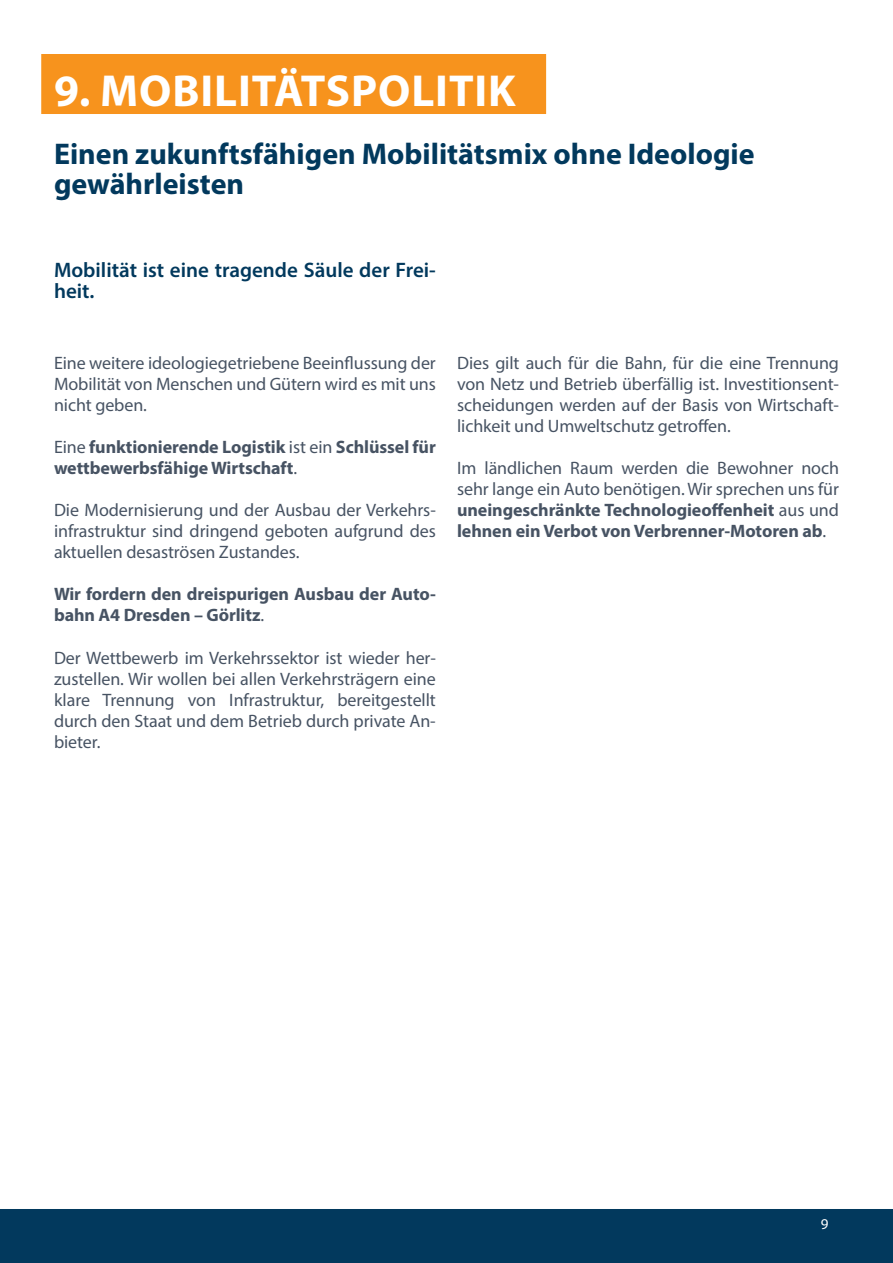
<style>
.page{position:relative;width:893px;height:1263px;background:#fff}
.page>*{position:absolute;margin:0;border:0;box-sizing:border-box;transform-origin:0 0}
.t1{font:700 45px "Myriad Pro";letter-spacing:.02em;color:#fff}
.t2{font:700 30px/30px "Myriad Pro";color:#02395d}
.t3{font:600 21px/21px "Myriad Pro";color:#02395d}
.t4{font:18px/21px "Myriad Pro";letter-spacing:-.005em;color:#475363;text-align:justify}
.t5{font:700 18px/21px "Myriad Pro";letter-spacing:-.005em;color:#475363}
.t6{font:15px "Myriad Pro";color:#fff}
.s1{font-weight:400}
.s2{font-weight:700}
</style>
<div class="page">
<div style="left:1px;top:1210px;width:891px;height:52px;background:#02395d"></div>
<div style="left:0;top:1209px;width:893px;height:54px;border:2px solid #02395d"></div>
<div style="left:41px;top:54px;width:505px;height:60px;background:#f7931d"></div>
<h1 class="t1" style="left:54px;top:61px;width:463px">9. MOBILITÄTSPOLITIK</h1>
<h2 class="t2" style="left:54px;top:138px;width:702px">Einen zukunftsfähigen Mobilitätsmix ohne Ideologie gewährleisten</h2>
<p class="t3" style="left:54px;top:259px;width:383px">Mobilität ist eine tragende Säule der Frei&shy;heit.</p>
<p class="t4" style="left:54px;top:352px;width:383px">Eine weitere ideologiegetriebene Beeinflussung der Mobilität von Menschen und Gütern wird es mit uns nicht geben.</p>
<p class="t5" style="left:54px;top:436px;width:383px"><span class="s1">Eine</span> funktionierende Logistik <span class="s1">ist ein</span> Schlüssel für wettbewerbsfähige Wirtschaft<span class="s1">.</span></p>
<p class="t4" style="left:54px;top:499px;width:383px">Die Modernisierung und der Ausbau der Verkehrs&shy;infrastruktur sind dringend geboten aufgrund des aktuellen desaströsen Zustandes.</p>
<p class="t5" style="left:54px;top:583px;width:383px">Wir fordern den dreispurigen Ausbau der Auto&shy;bahn A4 Dresden – Görlitz<span class="s1">.</span></p>
<p class="t4" style="left:54px;top:647px;width:383px">Der Wettbewerb im Verkehrssektor ist wieder her&shy;zustellen. Wir wollen bei allen Verkehrsträgern eine klare Trennung von Infrastruktur, bereitgestellt durch den Staat und dem Betrieb durch private An&shy;bieter.</p>
<p class="t4" style="left:457px;top:352px;width:383px">Dies gilt auch für die Bahn, für die eine Trennung von Netz und Betrieb überfällig ist. Investitionsent&shy;scheidungen werden auf der Basis von Wirtschaft&shy;lichkeit und Umweltschutz getroffen.</p>
<p class="t4" style="left:457px;top:457px;width:383px">Im ländlichen Raum werden die Bewohner noch sehr lange ein Auto benötigen. Wir sprechen uns für <span class="s2">uneingeschränkte Technologieoffenheit</span> aus und <span class="s2">lehnen ein Verbot von Verbrenner-Motoren ab</span>.</p>
<p class="t6" style="left:821px;top:1214px;width:9px">9</p>
</div>
